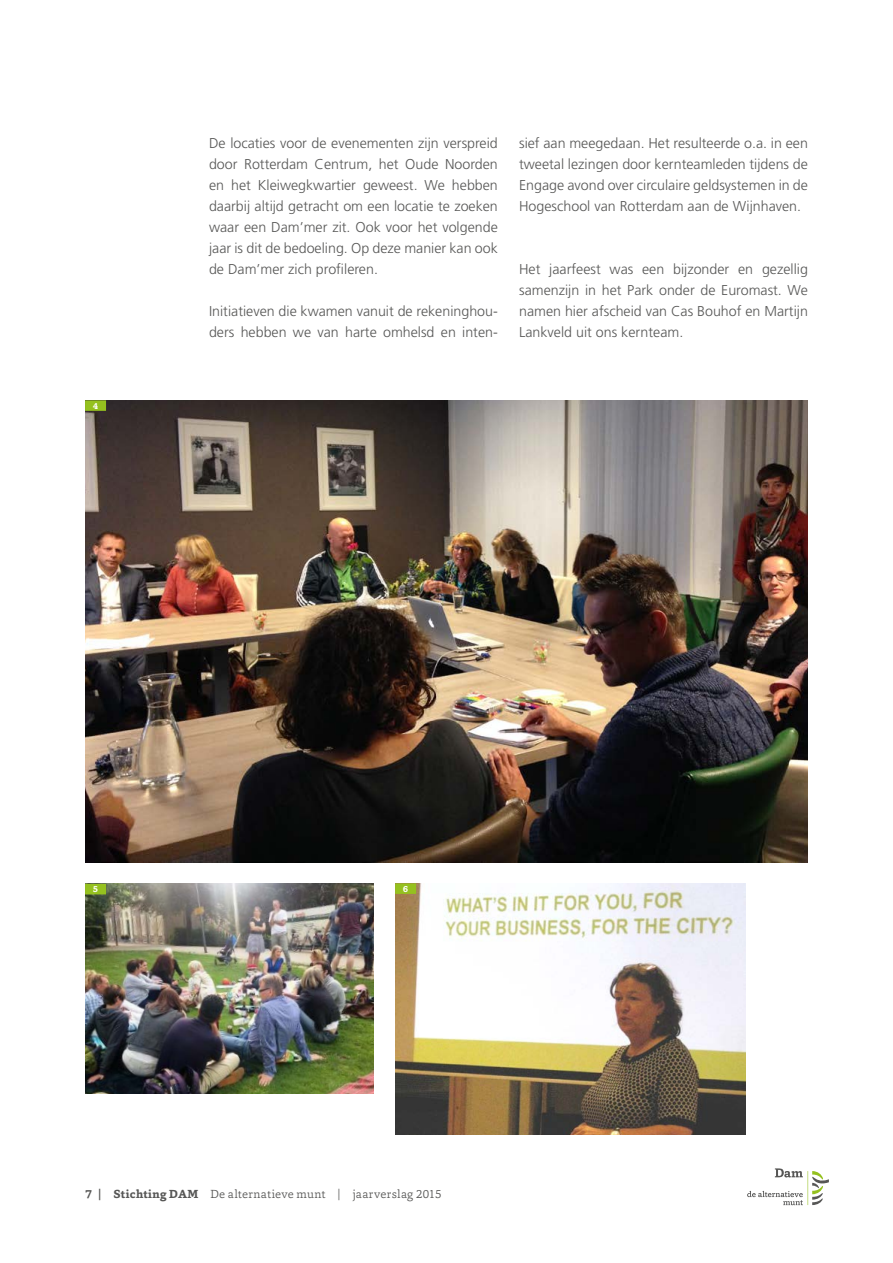
<style>
.page{position:relative;width:893px;height:1263px;background:#fff}
.page>*{position:absolute;margin:0;border:0;box-sizing:border-box;transform-origin:0 0}
.t1{font:300 14.25px/21px "Frutiger LT Std";color:#575756;text-align:justify}
.t2{font:300 12px "Capita";letter-spacing:.015em;color:#575756}
.t3{font:700 9px "Capita";color:#fff}
.s1{font-weight:700}
</style>
<div class="page">
<img style="left:85px;top:884px;width:289px;height:209px">
<img style="left:395px;top:883px;width:351px;height:252px">
<img style="left:85px;top:400px;width:723px;height:462px">
<svg style="left:747px;top:1168px;width:82px;height:37px"></svg>
<div style="left:85px;top:400px;width:21px;height:11px;background:#95c11f"></div>
<div style="left:85px;top:884px;width:21px;height:10px;background:#95c11f"></div>
<div style="left:395px;top:883px;width:21px;height:11px;background:#95c11f"></div>
<p class="t3" style="left:93px;top:400px;width:7px">4</p>
<p class="t1" style="left:209px;top:133px;width:290px">De locaties voor de evenementen zijn verspreid door Rotterdam Centrum, het Oude Noorden en het Kleiwegkwartier geweest. We hebben daarbij altijd getracht om een locatie te zoeken waar een Dam’mer zit. Ook voor het volgende jaar is dit de bedoeling. Op deze manier kan ook de Dam’mer zich profileren.</p>
<p class="t1" style="left:209px;top:301px;width:290px">Initiatieven die kwamen vanuit de rekeninghou&shy;ders hebben we van harte omhelsd en inten-</p>
<p class="t1" style="left:519px;top:133px;width:290px">sief aan meegedaan. Het resulteerde o.a. in een tweetal lezingen door kernteamleden tijdens de Engage avond over circulaire geldsystemen in de Hogeschool van Rotterdam aan de Wijnhaven.</p>
<p class="t1" style="left:519px;top:259px;width:290px">Het jaarfeest was een bijzonder en gezellig samenzijn in het Park onder de Euromast. We namen hier afscheid van Cas Bouhof en Martijn Lankveld uit ons kernteam.</p>
<p class="t3" style="left:93px;top:883px;width:7px">5</p>
<p class="t3" style="left:403px;top:883px;width:7px">6</p>
<p class="t2" style="left:85px;top:1186px;width:358px"><span class="s1">7 | Stichting DAM</span> De alternatieve munt | jaarverslag 2015</p>
</div>
